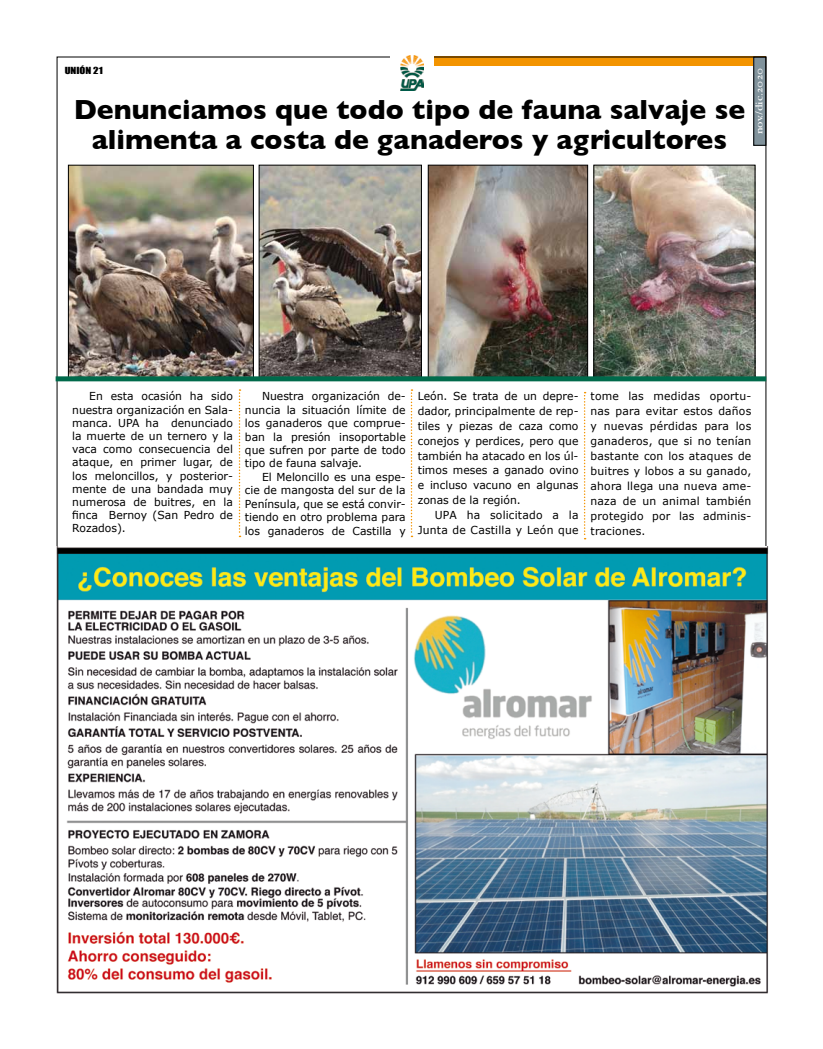
<style>
.page{position:relative;width:823px;height:1049px;background:#fff}
.page>*{position:absolute;margin:0;border:0;box-sizing:border-box;transform-origin:0 0}
.t1{font:700 28.2px/30.3px "Gill Sans";color:#000;text-align:center}
.t2{font:11px/13.2px "Verdana";color:#000;text-align:justify}
.t3{font:11px/14.8px "Verdana";letter-spacing:.02em;color:#000;text-align:right}
.t4{font:10px "Hoefler Text";color:#fff;scale:1.2 1}
.t5{font:9px "Impact";color:#000;scale:1.2 1}
</style>
<div class="page">
<div style="left:433px;top:57px;width:332px;height:9px;background:#f39400"></div>
<div style="left:753px;top:57px;width:12px;height:88px;background:#80929b"></div>
<div style="left:753px;top:57px;width:12px;height:89px;border:1px solid #000"></div>
<img style="left:400px;top:56px;width:23px;height:34px">
<img style="left:57px;top:546px;width:712px;height:448px">
<img style="left:70px;top:167px;width:182px;height:209px">
<div style="left:68px;top:165px;width:186px;height:213px;border:1px solid #000"></div>
<img style="left:260px;top:167px;width:159px;height:209px">
<img style="left:429px;top:167px;width:156px;height:209px">
<div style="left:427px;top:165px;width:160px;height:213px;border:1px solid #000"></div>
<img style="left:595px;top:167px;width:158px;height:209px">
<div style="left:593px;top:165px;width:162px;height:213px;border:1px solid #000"></div>
<div style="left:56px;top:376px;width:709px;height:5px;background:#006a4b"></div>
<svg style="left:238px;top:389px;width:2px;height:148px"></svg>
<svg style="left:410px;top:389px;width:2px;height:148px"></svg>
<svg style="left:583px;top:392px;width:2px;height:147px"></svg>
<p class="t5" style="left:65px;top:65px;width:33px">UNIÓN 21</p>
<h1 class="t1" style="left:74px;top:94px;width:672px">Denunciamos que todo tipo de fauna salvaje se alimenta a costa de ganaderos y agricultores</h1>
<p class="t4" style="left:752px;top:134px;width:57px;rotate:-90deg">nov./dic.2020</p>
<p class="t2" style="left:72px;top:389px;width:162px;text-indent:17px">En esta ocasión ha sido nuestra organización en Sala&shy;manca. UPA ha denunciado la muerte de un ternero y la vaca como consecuencia del ataque, en primer lugar, de los meloncillos, y posterior&shy;mente de una bandada muy numerosa de buitres, en la finca Bernoy (San Pedro de Rozados).</p>
<p class="t2" style="left:245px;top:389px;width:162px;text-indent:17px">Nuestra organización de&shy;nuncia la situación límite de los ganaderos que comprue&shy;ban la presión insoportable que sufren por parte de todo tipo de fauna salvaje.</p>
<p class="t2" style="left:245px;top:470px;width:162px;line-height:13.6px;text-indent:17px">El Meloncillo es una espe&shy;cie de mangosta del sur de la Península, que se está convir&shy;tiendo en otro problema para los ganaderos de Castilla y</p>
<p class="t2" style="left:417px;top:389px;width:162px;line-height:14.8px">León. Se trata de un depre&shy;dador, principalmente de rep&shy;tiles y piezas de caza como conejos y perdices, pero que también ha atacado en los úl&shy;timos meses a ganado ovino e incluso vacuno en algunas zonas de la región.</p>
<p class="t3" style="left:417px;top:507px;width:162px">UPA ha solicitado a la<br>Junta de Castilla y León que</p>
<p class="t2" style="left:590px;top:388px;width:162px;line-height:14.9px">tome las medidas oportu&shy;nas para evitar estos daños y nuevas pérdidas para los ganaderos, que si no tenían bastante con los ataques de buitres y lobos a su ganado, ahora llega una nueva ame&shy;naza de un animal también protegido por las adminis&shy;traciones.</p>
</div>
